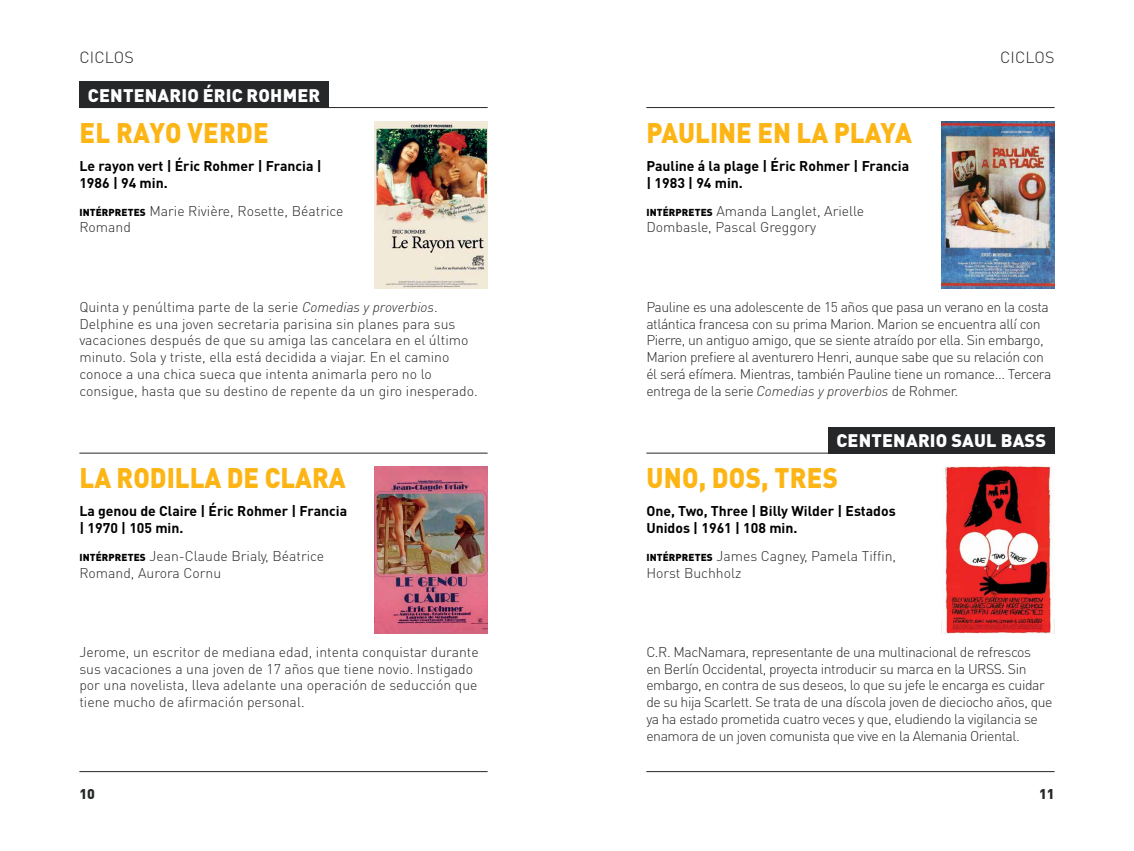
<style>
.page{position:relative;width:1134px;height:851px;background:#fff}
.page>*{position:absolute;margin:0;border:0;box-sizing:border-box;transform-origin:0 0}
.t1{font:900 28px "DIN Pro";color:#fcb515;scale:.92 1}
.t2{font:900 18px "DIN Pro";letter-spacing:.01em;color:#fff}
.t3{font:300 16px "DIN Pro";letter-spacing:.01em;color:#262729}
.t4{font:300 14px/16.8px "DIN Pro";color:#262729}
.t5{font:300 14px/16.8px "DIN Pro";letter-spacing:-.03em;color:#262729}
.t6{font:700 14px/16.8px "DIN Pro";color:#000}
.t7{font:900 14px "DIN Pro";color:#262729}
.s1{font-weight:900;font-size:10px;color:#000}
.s2{font-style:italic}
</style>
<div class="page">
<hr style="left:646px;top:107px;width:408px;height:1px;background:#262729">
<hr style="left:79px;top:107px;width:409px;height:1px;background:#262729">
<hr style="left:79px;top:452px;width:409px;height:1px;background:#262729">
<hr style="left:646px;top:452px;width:408px;height:1px;background:#262729">
<hr style="left:646px;top:771px;width:408px;height:1px;background:#262729">
<hr style="left:79px;top:771px;width:409px;height:1px;background:#262729">
<img style="left:374px;top:121px;width:114px;height:167px">
<img style="left:941px;top:466px;width:113px;height:167px">
<img style="left:374px;top:466px;width:114px;height:167px">
<img style="left:941px;top:121px;width:113px;height:167px">
<div style="left:828px;top:427px;width:226px;height:26px;background:#262729"></div>
<div style="left:79px;top:81px;width:250px;height:27px;background:#262729"></div>
<p class="t3" style="left:79px;top:47px;width:56px">ciclos</p>
<p class="t3" style="left:1000px;top:47px;width:56px">ciclos</p>
<p class="t2" style="left:88px;top:83px;width:234px">CENTENARIO ÉRIC ROHMER</p>
<h1 class="t1" style="left:79px;top:113px;width:207px">EL RAYO VERDE</h1>
<p class="t6" style="left:79px;top:157px;width:244px">Le rayon vert | Éric Rohmer | Francia |<br>1986 | 94 min.</p>
<p class="t4" style="left:79px;top:201px;width:266px"><span class="s1">INTÉRPRETES</span> Marie Rivière, Rosette, Béatrice<br>Romand</p>
<p class="t4" style="left:79px;top:297px;width:400px">Quinta y penúltima parte de la serie <span class="s2">Comedias y proverbios</span>.<br>Delphine es una joven secretaria parisina sin planes para sus vacaciones después de que su amiga las cancelara en el último minuto. Sola y triste, ella está decidida a viajar. En el camino conoce a una chica sueca que intenta animarla pero no lo consigue, hasta que su destino de repente da un giro inesperado.</p>
<h1 class="t1" style="left:79px;top:458px;width:291px">LA RODILLA DE CLARA</h1>
<p class="t6" style="left:79px;top:501px;width:269px">La genou de Claire | Éric Rohmer | Francia | 1970 | 105 min.</p>
<p class="t4" style="left:79px;top:546px;width:246px"><span class="s1">INTÉRPRETES</span> Jean-Claude Brialy, Béatrice<br>Romand, Aurora Cornu</p>
<p class="t4" style="left:79px;top:642px;width:401px">Jerome, un escritor de mediana edad, intenta conquistar durante sus vacaciones a una joven de 17 años que tiene novio. Instigado por una novelista, lleva adelante una operación de seducción que tiene mucho de afirmación personal.</p>
<h1 class="t1" style="left:646px;top:113px;width:290px">PAULINE EN LA PLAYA</h1>
<p class="t6" style="left:646px;top:157px;width:264px">Pauline á la plage | Éric Rohmer | Francia | 1983 | 94 min.</p>
<p class="t4" style="left:646px;top:201px;width:219px"><span class="s1">INTÉRPRETES</span> Amanda Langlet, Arielle<br>Dombasle, Pascal Greggory</p>
<p class="t5" style="left:646px;top:297px;width:407px">Pauline es una adolescente de 15 años que pasa un verano en la costa atlántica francesa con su prima Marion. Marion se encuentra allí con Pierre, un antiguo amigo, que se siente atraído por ella. Sin embargo, Marion prefiere al aventurero Henri, aunque sabe que su relación con él será efímera. Mientras, también Pauline tiene un romance... Tercera entrega de la serie <span class="s2">Comedias y proverbios</span> de Rohmer.</p>
<p class="t2" style="left:836px;top:428px;width:211px">CENTENARIO SAUL BASS</p>
<h1 class="t1" style="left:646px;top:458px;width:210px">UNO, DOS, TRES</h1>
<p class="t6" style="left:646px;top:501px;width:251px">One, Two, Three | Billy Wilder | Estados<br>Unidos | 1961 | 108 min.</p>
<p class="t4" style="left:646px;top:546px;width:251px"><span class="s1">INTÉRPRETES</span> James Cagney, Pamela Tiffin,<br>Horst Buchholz</p>
<p class="t5" style="left:646px;top:642px;width:408px">C.R. MacNamara, representante de una multinacional de refrescos<br>en Berlín Occidental, proyecta introducir su marca en la URSS. Sin embargo, en contra de sus deseos, lo que su jefe le encarga es cuidar de su hija Scarlett. Se trata de una díscola joven de dieciocho años, que ya ha estado prometida cuatro veces y que, eludiendo la vigilancia se enamora de un joven comunista que vive en la Alemania Oriental.</p>
<p class="t7" style="left:79px;top:783px;width:17px">10</p>
<p class="t7" style="left:1039px;top:783px;width:17px">11</p>
</div>
